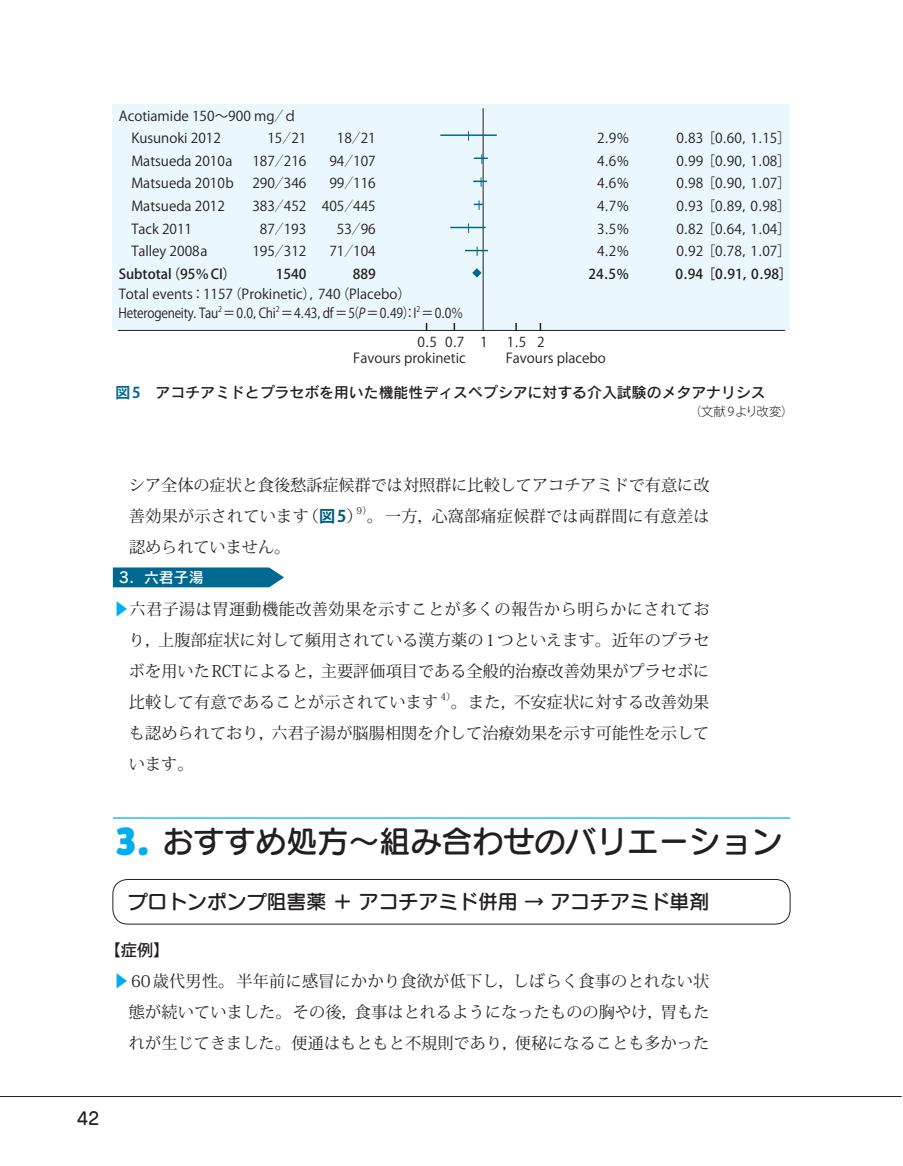
<style>
.page{position:relative;width:903px;height:1166px;background:#fff}
.page>*{position:absolute;margin:0;border:0;box-sizing:border-box;transform-origin:0 0}
.t1{font:30.97px "Seurat Pro N DB";color:#231f20}
.t2{font:19.78px "Seurat Pro N DB";color:#231f20}
.t3{font:17.32px "Seurat Pro N DB";color:#231f20}
.t4{font:16.1px/31px "Koz Min Pr 6 N";letter-spacing:.005em;color:#231f20;text-align:justify}
.t5{font:500 16.1px "Koz Go Pr 6 N";color:#231f20}
.t6{font:14.88px "Rodin Pro N DB";color:#231f20}
.t7{font:14.88px "Rodin Pro N DB";color:#fff}
.t8{font:13.65px/22.6px "Koz Go Pr 6 N";color:#231f20}
.t9{font:500 13.65px "Koz Go Pr 6 N";color:#231f20}
.t10{font:300 12.42px "Koz Go Pr 6 N";color:#231f20}
.s1{font-family:"Koz Go Pr 6 N";font-weight:700;color:#006991}
.s2{font-family:"Koz Go Pr 6 N";font-weight:700;color:#005b7f}
.s3{color:#00aeef}
.s4{font-family:"Urbana";font-weight:700;font-size:43.4px;color:#00aeef}
</style>
<div class="page">
<hr style="left:0;top:1096px;width:902px;height:1px;background:#231f20">
<svg style="left:113px;top:567px;width:171px;height:20px;background:#107298"></svg>
<hr style="left:113px;top:817px;width:677px;height:2px;background:#00aeef">
<div style="left:113px;top:879px;width:677px;height:45px;border:1px solid #231f20;border-radius:15px"></div>
<div style="left:113px;top:104px;width:677px;height:225px;background:#eaf7fd"></div>
<hr style="left:483px;top:108px;width:1px;height:223px;background:#231f20">
<hr style="left:118px;top:330px;width:667px;height:1px;background:#231f20">
<svg style="left:515px;top:323px;width:2px;height:7px"></svg>
<hr style="left:440px;top:134px;width:57px;height:2px;background:#006991">
<hr style="left:450px;top:227px;width:36px;height:1px;background:#006991">
<svg style="left:465px;top:247px;width:23px;height:9px"></svg>
<svg style="left:474px;top:154px;width:14px;height:10px"></svg>
<svg style="left:473px;top:177px;width:14px;height:10px"></svg>
<svg style="left:474px;top:200px;width:9px;height:10px"></svg>
<svg style="left:472px;top:268px;width:9px;height:9px"></svg>
<p class="t8" style="left:118px;top:105px;width:181px">Acotiamide 150～900 mg／ｄ　Kusunoki 2012</p>
<p class="t8" style="left:267px;top:127px;width:40px">15／21</p>
<p class="t8" style="left:337px;top:127px;width:40px">18／21</p>
<p class="t8" style="left:597px;top:127px;width:33px">2.9%</p>
<p class="t8" style="left:676px;top:127px;width:116px">0.83［0.60，1.15］</p>
<p class="t8" style="left:118px;top:150px;width:116px">　Matsueda 2010a</p>
<p class="t8" style="left:252px;top:150px;width:55px">187／216</p>
<p class="t8" style="left:329px;top:150px;width:48px">94／107</p>
<p class="t8" style="left:597px;top:150px;width:33px">4.6%</p>
<p class="t8" style="left:676px;top:150px;width:116px">0.99［0.90，1.08］</p>
<p class="t8" style="left:118px;top:172px;width:118px">　Matsueda 2010b</p>
<p class="t8" style="left:252px;top:172px;width:55px">290／346</p>
<p class="t8" style="left:329px;top:172px;width:48px">99／116</p>
<p class="t8" style="left:597px;top:172px;width:33px">4.6%</p>
<p class="t8" style="left:676px;top:172px;width:116px">0.98［0.90，1.07］</p>
<p class="t8" style="left:118px;top:195px;width:109px">　Matsueda 2012</p>
<p class="t8" style="left:252px;top:195px;width:125px">383／452 405／445</p>
<p class="t8" style="left:597px;top:195px;width:33px">4.7%</p>
<p class="t8" style="left:676px;top:195px;width:116px">0.93［0.89，0.98］</p>
<p class="t8" style="left:118px;top:218px;width:76px">　Tack 2011</p>
<p class="t8" style="left:260px;top:218px;width:48px">87／193</p>
<p class="t8" style="left:337px;top:218px;width:40px">53／96</p>
<p class="t8" style="left:597px;top:218px;width:33px">3.5%</p>
<p class="t8" style="left:676px;top:218px;width:116px">0.82［0.64，1.04］</p>
<p class="t8" style="left:118px;top:240px;width:91px">　Talley 2008a</p>
<p class="t8" style="left:252px;top:240px;width:55px">195／312</p>
<p class="t8" style="left:329px;top:240px;width:48px">71／104</p>
<p class="t8" style="left:597px;top:240px;width:33px">4.2%</p>
<p class="t8" style="left:676px;top:240px;width:116px">0.92［0.78，1.07］</p>
<p class="t9" style="left:119px;top:266px;width:119px">Subtotal（95％ CI）</p>
<p class="t9" style="left:276px;top:266px;width:32px">1540</p>
<p class="t9" style="left:353px;top:266px;width:25px">889</p>
<p class="t9" style="left:588px;top:266px;width:42px">24.5%</p>
<p class="t9" style="left:675px;top:266px;width:118px">0.94［0.91，0.98］</p>
<p class="t8" style="left:118px;top:285px;width:346px;line-height:18.6px">Total events：1157（Prokinetic），740（Placebo）<br>Heterogeneity. Tau<sup>2</sup> ＝0.0，Chi<sup>2</sup> ＝4.43，df＝5（P＝0.49）：I<sup>2</sup> ＝0.0％</p>
<p class="t8" style="left:353px;top:334px;width:114px;line-height:16.4px;text-indent:64px">0.5<br>Favours prokinetic</p>
<p class="t8" style="left:445px;top:331px;width:44px">0.7 1</p>
<p class="t8" style="left:507px;top:331px;width:39px">1.5 2</p>
<p class="t6" style="left:115px;top:382px;width:652px"><span class="s1">図5</span>　アコチアミドとプラセボを用いた機能性ディスペプシアに対する介入試験のメタアナリシス</p>
<p class="t10" style="left:689px;top:405px;width:106px">（文献 9より改変）</p>
<p class="t8" style="left:506px;top:347px;width:102px">Favours placebo</p>
<p class="t4" style="left:129px;top:469px;width:582px">シア全体の症状と食後愁訴症候群では対照群に比較してアコチアミドで有意に改善効果が示されています（<span class="s2">図5</span>）<sup>9）</sup>。一方，心窩部痛症候群では両群間に有意差は認められていません。</p>
<p class="t7" style="left:119px;top:568px;width:86px">3．六君子湯</p>
<p class="t4" style="left:129px;top:593px;width:582px;text-indent:-16px"><span class="s3">▶</span>六君子湯は胃運動機能改善効果を示すことが多くの報告から明らかにされており，上腹部症状に対して頻用されている漢方薬の1つといえます。近年のプラセボを用いたRCTによると，主要評価項目である全般的治療改善効果がプラセボに比較して有意であることが示されています <sup>4）</sup>。また，不安症状に対する改善効果も認められており，六君子湯が脳腸相関を介して治療効果を示す可能性を示しています。</p>
<h1 class="t1" style="left:116px;top:820px;width:668px"><span class="s4">3.</span> おすすめ処方〜組み合わせのバリエーション</h1>
<h2 class="t2" style="left:128px;top:889px;width:583px">プロトンポンプ阻害薬＋アコチアミド併用 → アコチアミド単剤</h2>
<p class="t5" style="left:105px;top:940px;width:66px">【症例】</p>
<p class="t4" style="left:129px;top:965px;width:582px;text-indent:-16px"><span class="s3">▶</span>60歳代男性。半年前に感冒にかかり食欲が低下し，しばらく食事のとれない状態が続いていました。その後，食事はとれるようになったものの胸やけ，胃もたれが生じてきました。便通はもともと不規則であり，便秘になることも多かった</p>
<p class="t3" style="left:77px;top:1107px;width:24px">42</p>
</div>
